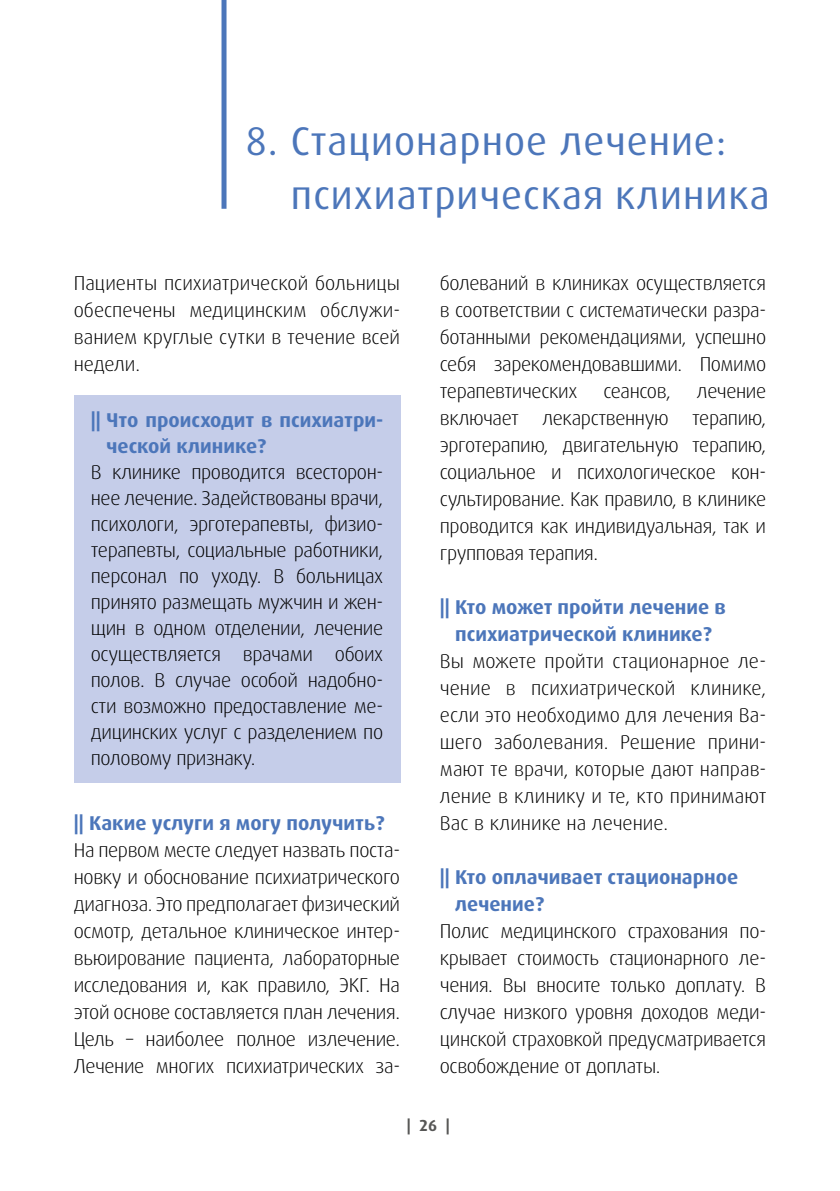
<style>
.page{position:relative;width:840px;height:1191px;background:#fff}
.page>*{position:absolute;margin:0;border:0;box-sizing:border-box;transform-origin:0 0}
.t1{font:40px/54px "Dax Pro";letter-spacing:.025em;color:#4c76ba}
.t2{font:300 20px/27px "Dax Pro";letter-spacing:-.02em;color:#000;text-align:justify}
.t3{font:700 20px/27px "Dax Pro";color:#4c76ba}
.t4{font:700 16px "Dax";color:#575756}
</style>
<div class="page">
<div style="left:221px;top:0;width:5px;height:209px;background:#4c76ba"></div>
<div style="left:74px;top:394px;width:326px;height:388px;background:#c5cde9"></div>
<h1 class="t1" style="left:291px;top:114px;width:480px;text-indent:-45px">8. Стационарное лечение: психиатрическая клиника</h1>
<p class="t2" style="left:74px;top:269px;width:328px">Пациенты психиатрической больницы обеспечены медицинским обслужи&shy;ванием круглые сутки в течение всей недели.</p>
<p class="t3" style="left:106px;top:407px;width:278px;line-height:26px;text-indent:-15px">|| Что происходит в психиатри&shy;ческой клинике?</p>
<p class="t2" style="left:91px;top:459px;width:294px;line-height:26px">В клинике проводится всесторон&shy;нее лечение. Задействованы врачи, психологи, эрготерапевты, физио&shy;терапевты, социальные работники, персонал по уходу. В больницах принято размещать мужчин и жен&shy;щин в одном отделении, лечение осуществляется врачами обоих полов. В случае особой надобно&shy;сти возможно предоставление ме&shy;дицинских услуг с разделением по половому признаку.</p>
<p class="t3" style="left:74px;top:809px;width:312px">|| Какие услуги я могу получить?</p>
<p class="t2" style="left:74px;top:836px;width:327px">На первом месте следует назвать поста&shy;новку и обоснование психиатрического диагноза. Это предполагает физический осмотр, детальное клиническое интер&shy;вьюирование пациента, лабораторные исследования и, как правило, ЭКГ. На этой основе составляется план лечения.<br>Цель – наиболее полное излечение.<br>Лечение многих психиатрических за-</p>
<p class="t2" style="left:439px;top:269px;width:327px">болеваний в клиниках осуществляется в соответствии с систематически разра&shy;ботанными рекомендациями, успешно себя зарекомендовавшими. Помимо терапевтических</p>
<p class="t2" style="left:439px;top:377px;width:327px;text-indent:257px">лечение включает лекарственную терапию, эрготерапию, двигательную терапию, социальное и психологическое кон&shy;сультирование. Как правило, в клинике проводится как индивидуальная, так и групповая терапия.</p>
<p class="t3" style="left:439px;top:593px;width:287px;text-align:center">|| Кто может пройти лечение в психиатрической клинике?</p>
<p class="t2" style="left:439px;top:647px;width:328px">Вы можете пройти стационарное ле&shy;чение в психиатрической клинике, если это необходимо для лечения Ва&shy;шего заболевания. Решение прини&shy;мают те врачи, которые дают направ&shy;ление в клинику и те, кто принимают Вас в клинике на лечение.</p>
<p class="t3" style="left:455px;top:863px;width:284px;text-indent:-15px">|| Кто оплачивает стационарное лечение?</p>
<p class="t2" style="left:439px;top:917px;width:327px">Полис медицинского страхования по&shy;крывает стоимость стационарного ле&shy;чения. Вы вносите только доплату. В случае низкого уровня доходов меди&shy;цинской страховкой предусматривается освобождение от доплаты.</p>
<p class="t2" style="left:603px;top:377px;width:69px">сеансов,</p>
<p class="t4" style="left:406px;top:1116px;width:45px">| 26 |</p>
</div>
